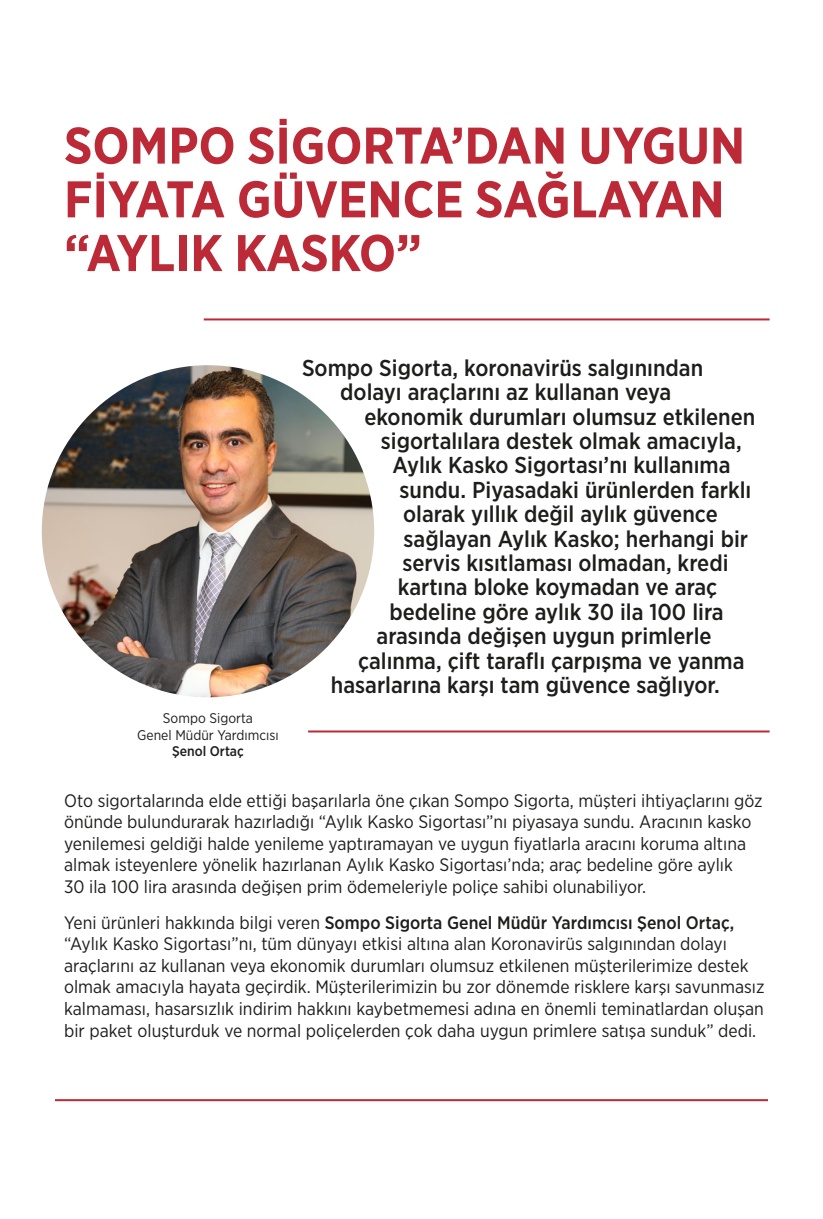
<style>
.page{position:relative;width:823px;height:1219px;background:#fff}
.page>*{position:absolute;margin:0;border:0;box-sizing:border-box;transform-origin:0 0}
.t1{font:700 51.4px/53.8px "Gotham Narrow";color:#bb2a36}
.t2{font:500 23px/24.4px "Gotham Narrow";color:#1d1d1b;text-align:center}
.t3{font:18px/21.6px "Gotham Narrow";color:#1d1d1b}
.t4{font:14px/16.8px "Gotham Narrow";color:#1d1d1b;text-align:center}
.t5{font:500 14px "Gotham Narrow";color:#1d1d1b}
.s1{font-weight:500}
</style>
<div class="page">
<img style="left:42px;top:365px;width:332px;height:332px;border-radius:166px">
<hr style="left:204px;top:318px;width:565px;height:2px;background:#bb2a36">
<hr style="left:308px;top:730px;width:461px;height:2px;background:#bb2a36">
<hr style="left:55px;top:1099px;width:712px;height:2px;background:#bb2a36">
<h1 class="t1" style="left:64px;top:118px;width:682px">SOMPO SİGORTA’DAN UYGUN<br>FİYATA GÜVENCE SAĞLAYAN “AYLIK KASKO”</h1>
<p class="t4" style="left:137px;top:709px;width:143px">Sompo Sigorta<br>Genel Müdür Yardımcısı</p>
<p class="t5" style="left:172px;top:743px;width:73px">Şenol Ortaç</p>
<p class="t2" style="left:302px;top:355px;width:402px">Sompo Sigorta, koronavirüs salgınından dolayı araçlarını az kullanan veya</p>
<p class="t2" style="left:364px;top:404px;width:392px">ekonomik durumları olumsuz etkilenen</p>
<p class="t2" style="left:381px;top:428px;width:362px">sigortalılara destek olmak amacıyla,</p>
<p class="t2" style="left:392px;top:453px;width:339px">Aylık Kasko Sigortası’nı kullanıma</p>
<p class="t2" style="left:399px;top:477px;width:353px">sundu. Piyasadaki ürünlerden farklı</p>
<p class="t2" style="left:403px;top:502px;width:316px">olarak yıllık değil aylık güvence</p>
<p class="t2" style="left:403px;top:526px;width:346px">sağlayan Aylık Kasko; herhangi bir</p>
<p class="t2" style="left:402px;top:550px;width:327px">servis kısıtlaması olmadan, kredi</p>
<p class="t2" style="left:397px;top:575px;width:321px">kartına bloke koymadan ve araç</p>
<p class="t2" style="left:389px;top:599px;width:335px">bedeline göre aylık 30 ila 100 lira</p>
<p class="t2" style="left:376px;top:624px;width:336px">arasında değişen uygun primlerle</p>
<p class="t2" style="left:358px;top:648px;width:388px">çalınma, çift taraflı çarpışma ve yanma</p>
<p class="t2" style="left:331px;top:672px;width:390px">hasarlarına karşı tam güvence sağlıyor.</p>
<p class="t3" style="left:64px;top:789px;width:699px">Oto sigortalarında elde ettiği başarılarla öne çıkan Sompo Sigorta, müşteri ihtiyaçlarını göz önünde bulundurarak hazırladığı “Aylık Kasko Sigortası”nı piyasaya sundu. Aracının kasko yenilemesi geldiği halde yenileme yaptıramayan ve uygun fiyatlarla aracını koruma altına almak isteyenlere yönelik hazırlanan Aylık Kasko Sigortası’nda; araç bedeline göre aylık<br>30 ila 100 lira arasında değişen prim ödemeleriyle poliçe sahibi olunabiliyor.</p>
<p class="t3" style="left:64px;top:911px;width:701px">Yeni ürünleri hakkında bilgi veren <span class="s1">Sompo Sigorta Genel Müdür Yardımcısı Şenol Ortaç, </span>“Aylık Kasko Sigortası”nı, tüm dünyayı etkisi altına alan Koronavirüs salgınından dolayı araçlarını az kullanan veya ekonomik durumları olumsuz etkilenen müşterilerimize destek olmak amacıyla hayata geçirdik. Müşterilerimizin bu zor dönemde risklere karşı savunmasız kalmaması, hasarsızlık indirim hakkını kaybetmemesi adına en önemli teminatlardan oluşan bir paket oluşturduk ve normal poliçelerden çok daha uygun primlere satışa sunduk” dedi.</p>
</div>
